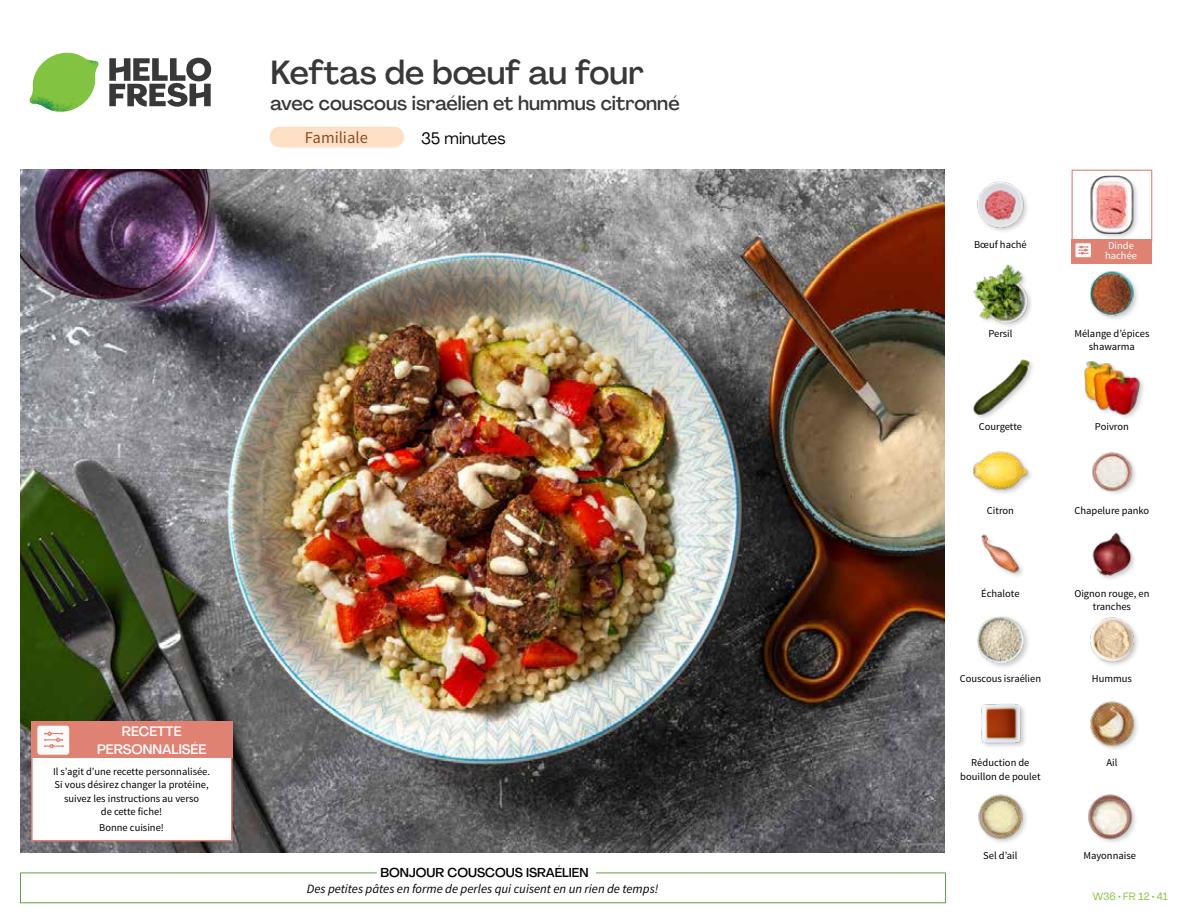
<style>
.page{position:relative;width:1188px;height:918px;background:#fff}
.page>*{position:absolute;margin:0;border:0;box-sizing:border-box;transform-origin:0 0}
.t1{font:500 33px "Agrandir";color:#383839}
.t2{font:500 19.5px "Agrandir";color:#383839}
.t3{font:16.5px "Source Sans Pro";color:#8e4b25}
.t4{font:16.5px "Agrandir";color:#000}
.t5{font:500 13.5px/17.2px "Agrandir";color:#fff;text-align:center}
.t6{font:italic 12.75px "Source Sans Pro";color:#000}
.t7{font:500 12.75px "Agrandir";color:#000}
.t8{font:10.5px/13.5px "Source Sans Pro";color:#000;text-align:center}
.t9{font:10.5px "Agrandir";color:#82c341}
.t10{font:10.5px/10.5px "Source Sans Pro";color:#fff}
</style>
<div class="page">
<div style="left:270px;top:127px;width:134px;height:20px;background:#fee0c6;border-radius:10px"></div>
<div style="left:1072px;top:170px;width:80px;height:72px;border:1px solid #df8273"></div>
<div style="left:1072px;top:239px;width:80px;height:24px;background:#df8273"></div>
<div style="left:1075px;top:243px;width:16px;height:15px;background:#fafafa;border-radius:2px"></div>
<div style="left:1075px;top:242px;width:17px;height:16px;border:1px solid #df8273;border-radius:2px"></div>
<svg style="left:1079px;top:246px;width:10px;height:8px"></svg>
<svg style="left:109px;top:57px;width:102px;height:50px"></svg>
<svg style="left:34px;top:53px;width:62px;height:40px"></svg>
<img style="left:67px;top:53px;width:32px;height:26px">
<img style="left:33px;top:75px;width:59px;height:11px">
<img style="left:29px;top:79px;width:61px;height:33px">
<img style="left:65px;top:86px;width:27px;height:25px">
<div style="left:20px;top:873px;width:926px;height:30px;border:1px solid #609f43"></div>
<div style="left:377px;top:865px;width:219px;height:15px;background:#fff"></div>
<img style="left:21px;top:170px;width:924px;height:682px">
<img style="left:1090px;top:617px;width:48px;height:48px">
<div style="left:976px;top:614px;width:55px;height:55px;background:#000;opacity:.2"></div>
<img style="left:977px;top:616px;width:47px;height:47px">
<img style="left:978px;top:794px;width:48px;height:48px">
<img style="left:1088px;top:794px;width:48px;height:48px">
<img style="left:1092px;top:532px;width:43px;height:47px">
<img style="left:1090px;top:701px;width:48px;height:48px">
<img style="left:981px;top:534px;width:42px;height:42px">
<img style="left:981px;top:703px;width:44px;height:44px">
<img style="left:1092px;top:452px;width:44px;height:42px">
<div style="left:972px;top:450px;width:62px;height:46px;background:#000;opacity:.2"></div>
<img style="left:972px;top:450px;width:57px;height:46px">
<div style="left:1083px;top:360px;width:63px;height:61px;background:#000;opacity:.2"></div>
<img style="left:1083px;top:360px;width:58px;height:55px">
<div style="left:973px;top:359px;width:63px;height:62px;background:#000;opacity:.2"></div>
<img style="left:973px;top:359px;width:56px;height:56px">
<img style="left:1089px;top:271px;width:49px;height:48px">
<div style="left:973px;top:264px;width:61px;height:65px;background:#000;opacity:.2"></div>
<img style="left:973px;top:265px;width:56px;height:57px">
<div style="left:1089px;top:175px;width:51px;height:65px;background:#000;opacity:.2"></div>
<img style="left:1089px;top:176px;width:51px;height:57px">
<img style="left:977px;top:181px;width:50px;height:50px">
<div style="left:31px;top:733px;width:201px;height:108px;background:#fff;border:2px solid #df8273"></div>
<div style="left:31px;top:722px;width:202px;height:36px;background:#df8273"></div>
<div style="left:37px;top:725px;width:33px;height:30px;background:#fafafa;border-radius:3px"></div>
<div style="left:36px;top:725px;width:34px;height:31px;border:1px solid #df8273;border-radius:3px"></div>
<svg style="left:45px;top:732px;width:18px;height:16px"></svg>
<h1 class="t1" style="left:271px;top:52px;width:375px">Keftas de bœuf au four</h1>
<h2 class="t2" style="left:271px;top:91px;width:411px">avec couscous israélien et hummus citronné</h2>
<h3 class="t3" style="left:305px;top:128px;width:64px">Familiale</h3>
<h3 class="t4" style="left:421px;top:128px;width:86px">35 minutes</h3>
<p class="t5" style="left:97px;top:723px;width:111px">RECETTE<br>PERSONNALISÉE</p>
<p class="t8" style="left:53px;top:765px;width:158px">Il s’agit d’une recette personnalisée.<br>Si vous désirez changer la protéine, suivez les instructions au verso<br>de cette fiche!</p>
<p class="t8" style="left:99px;top:821px;width:66px">Bonne cuisine!</p>
<p class="t7" style="left:380px;top:864px;width:210px">BONJOUR COUSCOUS ISRAÉLIEN</p>
<p class="t6" style="left:307px;top:881px;width:353px">Des petites pâtes en forme de perles qui cuisent en un rien de temps!</p>
<p class="t8" style="left:974px;top:238px;width:54px">Bœuf haché</p>
<p class="t8" style="left:988px;top:327px;width:26px">Persil</p>
<p class="t10" style="left:1105px;top:240px;width:34px">Dinde hachée</p>
<p class="t8" style="left:1074px;top:327px;width:76px">Mélange d’épices shawarma</p>
<p class="t8" style="left:979px;top:420px;width:45px">Courgette</p>
<p class="t8" style="left:1095px;top:420px;width:35px">Poivron</p>
<p class="t8" style="left:987px;top:504px;width:29px">Citron</p>
<p class="t8" style="left:1074px;top:504px;width:76px">Chapelure panko</p>
<p class="t8" style="left:981px;top:587px;width:40px">Échalote</p>
<p class="t8" style="left:1074px;top:587px;width:77px">Oignon rouge, en tranches</p>
<p class="t8" style="left:960px;top:672px;width:83px">Couscous israélien</p>
<p class="t8" style="left:1092px;top:672px;width:42px">Hummus</p>
<p class="t8" style="left:960px;top:756px;width:82px">Réduction de bouillon de poulet</p>
<p class="t8" style="left:1106px;top:756px;width:12px">Ail</p>
<p class="t8" style="left:983px;top:849px;width:36px">Sel d’ail</p>
<p class="t8" style="left:1083px;top:849px;width:54px">Mayonnaise</p>
<p class="t9" style="left:1093px;top:890px;width:77px">W36 • FR 12 • 41</p>
</div>
